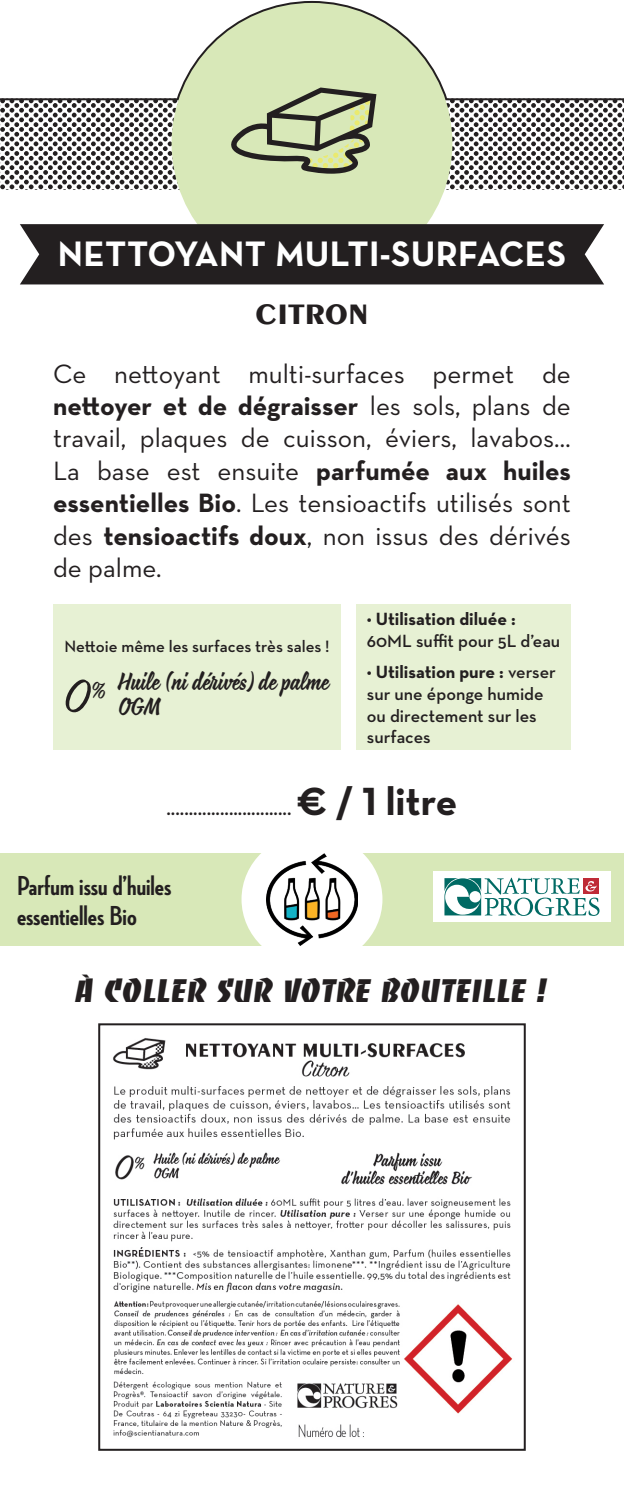
<style>
.page{position:relative;width:624px;height:1486px;background:#fff}
.page>*{position:absolute;margin:0;border:0;box-sizing:border-box;transform-origin:0 0}
.t1{font:36px "Neutra Text Bold Alt";letter-spacing:.01em;color:#fff}
.t2{font:32px "Banco Std";color:#231f20}
.t3{font:700 30px "Peignot LT Std";color:#231f20}
.t4{font:700 28px/30px "Neutraface Condensed";color:#231f20}
.t5{font:27.4px "Sign Painter House Script";color:#231f20}
.t6{font:27px/32.4px "Neutraface Text";color:#231f20;text-align:justify}
.t7{font:25.2px/25.2px "Coco FY";color:#231f20}
.t8{font:600 20px "Neutraface Text";color:#231f20}
.t9{font:600 18px/21.6px "Neutraface Text";color:#231f20}
.t10{font:600 16.8px "Neutraface Text";color:#231f20}
.s1{font-weight:700}
.s2{font-weight:700;font-size:40px}
</style>
<div class="page">
<div style="left:53px;top:604px;width:288px;height:146px;background:#e7f1d4"></div>
<div style="left:356px;top:604px;width:215px;height:146px;background:#e7f1d4"></div>
<div style="left:171px;top:3px;width:281px;height:281px;background:#d8e8b8;border-radius:50%"></div>
<div style="left:0;top:853px;width:624px;height:92px;background:#d8e8b8"></div>
<div style="left:20px;top:224px;width:584px;height:60px;background:#231f20"></div>
<div style="left:433px;top:871px;width:177px;height:51px;background:#fff"></div>
<div style="left:241px;top:832px;width:141px;height:133px;background:#fff;border-radius:50%"></div>
<img style="left:266px;top:853px;width:92px;height:92px">
<img style="left:113px;top:1038px;width:400px;height:400px">
<div style="left:98px;top:1023px;width:427px;height:427px;border:2px solid #231f20"></div>
<svg style="left:0;top:87px;width:624px;height:103px"></svg>
<svg style="left:444px;top:877px;width:155px;height:39px"></svg>
<h1 class="t1" style="left:58px;top:232px;width:510px">NETTOYANT MULTI-SURFACES</h1>
<p class="t3" style="left:255px;top:297px;width:115px">CITRON</p>
<p class="t6" style="left:53px;top:357px;width:519px">Ce nettoyant multi-surfaces permet de <span class="s1">nettoyer et de dégraisser</span> les sols, plans de travail, plaques de cuisson, éviers, lavabos… La base est ensuite <span class="s1">parfumée aux huiles essentielles Bio</span>. Les tensioactifs utilisés sont des <span class="s1">tensioactifs doux</span>, non issus des dérivés de palme.</p>
<p class="t10" style="left:64px;top:636px;width:267px">Nettoie même les surfaces très sales !</p>
<p class="t7" style="left:64px;top:669px;width:267px;text-indent:55px">Huile (ni dérivés) de palme<br><sup>0</sup> OGM</p>
<p class="t5" style="left:89px;top:674px;width:18px">%</p>
<p class="t9" style="left:367px;top:608px;width:195px">• <span class="s1">Utilisation diluée :<br></span>60ML suffit pour 5L d’eau</p>
<p class="t9" style="left:367px;top:661px;width:190px">• <span class="s1">Utilisation pure :</span> verser sur une éponge humide ou directement sur les surfaces</p>
<p class="t8" style="left:166px;top:795px;width:292px">............................ <span class="s2">€ / 1 litre</span></p>
<p class="t4" style="left:17px;top:870px;width:156px">Parfum issu d’huiles essentielles Bio</p>
<p class="t2" style="left:76px;top:972px;width:473px">À COLLER SUR VOTRE BOUTEILLE !</p>
</div>
